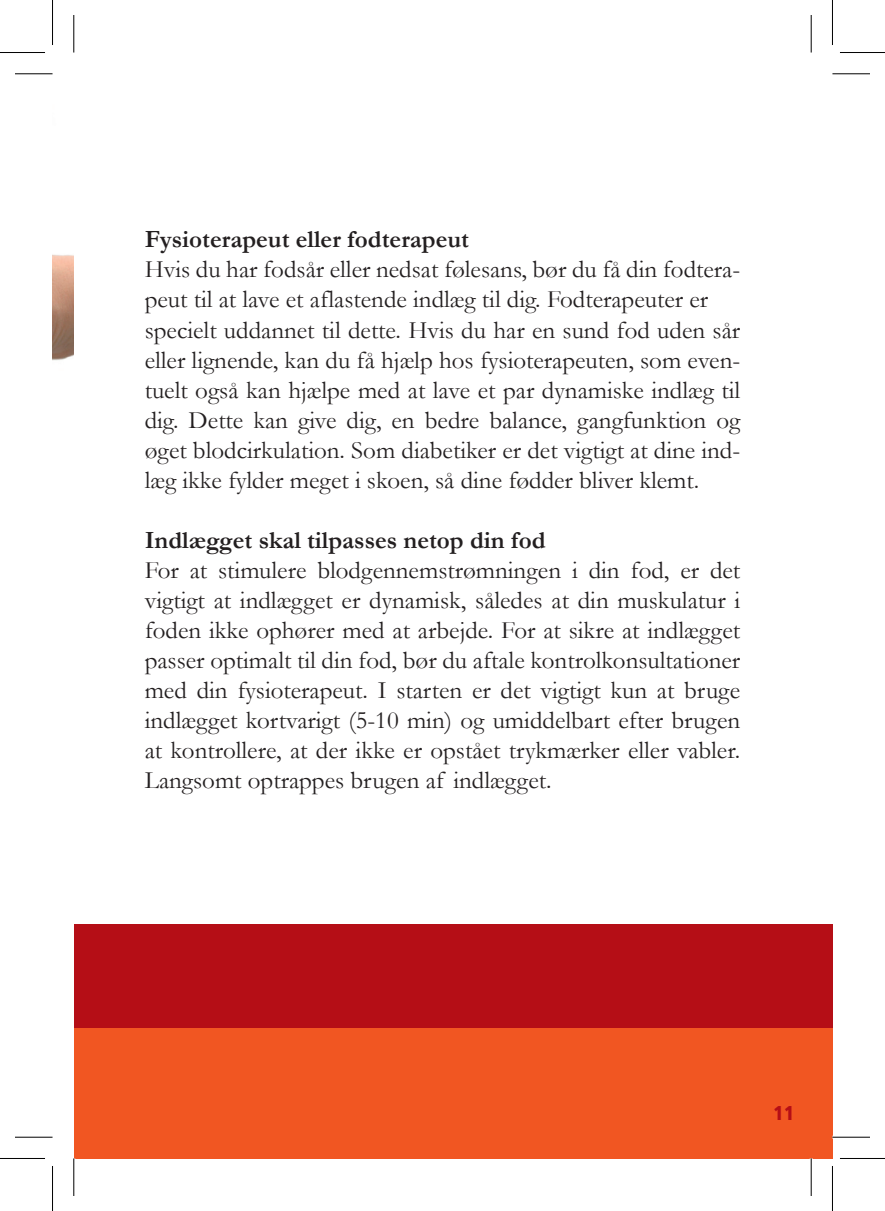
<style>
.page{position:relative;width:885px;height:1211px;background:#fff}
.page>*{position:absolute;margin:0;border:0;box-sizing:border-box;transform-origin:0 0}
.t1{font:25px/30px "Garamond";color:#231f20}
.t2{font:700 25px "Garamond";color:#231f20}
.t3{font:900 condensed 20px "Frutiger";color:#b50e16}
</style>
<div class="page">
<img style="left:52px;top:52px;width:22px;height:309px">
<div style="left:74px;top:986px;width:758px;height:172px;background:#f15622"></div>
<div style="left:74px;top:924px;width:758px;height:103px;background:#b50e16"></div>
<hr style="left:15px;top:72px;width:38px;height:3px;background:#fff">
<hr style="left:15px;top:73px;width:38px;height:1px;background:#000">
<hr style="left:832px;top:73px;width:38px;height:1px;background:#000">
<hr style="left:15px;top:1136px;width:38px;height:1px;background:#000">
<hr style="left:832px;top:1136px;width:38px;height:1px;background:#000">
<hr style="left:73px;top:15px;width:1px;height:37px;background:#000">
<hr style="left:73px;top:1158px;width:1px;height:38px;background:#000">
<hr style="left:810px;top:15px;width:1px;height:37px;background:#000">
<hr style="left:810px;top:1158px;width:1px;height:38px;background:#000">
<hr style="left:0;top:52px;width:45px;height:1px;background:#000">
<hr style="left:840px;top:52px;width:45px;height:1px;background:#000">
<hr style="left:0;top:1158px;width:45px;height:1px;background:#000">
<hr style="left:840px;top:1158px;width:45px;height:1px;background:#000">
<hr style="left:52px;top:0;width:1px;height:45px;background:#000">
<hr style="left:52px;top:1166px;width:1px;height:45px;background:#000">
<hr style="left:832px;top:0;width:1px;height:45px;background:#000">
<hr style="left:832px;top:1166px;width:1px;height:45px;background:#000">
<p class="t2" style="left:145px;top:225px;width:326px">Fysioterapeut eller fodterapeut</p>
<p class="t1" style="left:145px;top:254px;width:597px">Hvis du har fodsår eller nedsat følesans, bør du få din fodtera&shy;peut til at lave et aflastende indlæg til dig. Fodterapeuter er specielt uddannet til dette. Hvis du har en sund fod uden sår eller lignende, kan du få hjælp hos fysioterapeuten, som even&shy;tuelt også kan hjælpe med at lave et par dynamiske indlæg til dig. Dette kan give dig, en bedre balance, gangfunktion og øget blodcirkulation. Som diabetiker er det vigtigt at dine ind&shy;læg ikke fylder meget i skoen, så dine fødder bliver klemt.</p>
<p class="t2" style="left:145px;top:525px;width:402px">Indlægget skal tilpasses netop din fod</p>
<p class="t1" style="left:145px;top:554px;width:597px;text-align:justify">For at stimulere blodgennemstrømningen i din fod, er det vigtigt at indlægget er dynamisk, således at din muskulatur i foden ikke ophører med at arbejde. For at sikre at indlægget passer optimalt til din fod, bør du aftale kontrolkonsultationer med din fysioterapeut. I starten er det vigtigt kun at bruge indlægget kortvarigt (5-10 min) og umiddelbart efter brugen at kontrollere, at der ikke er opstået trykmærker eller vabler.<br>Langsomt optrappes brugen af indlægget.</p>
<p class="t3" style="left:773px;top:1101px;width:22px">11</p>
</div>
